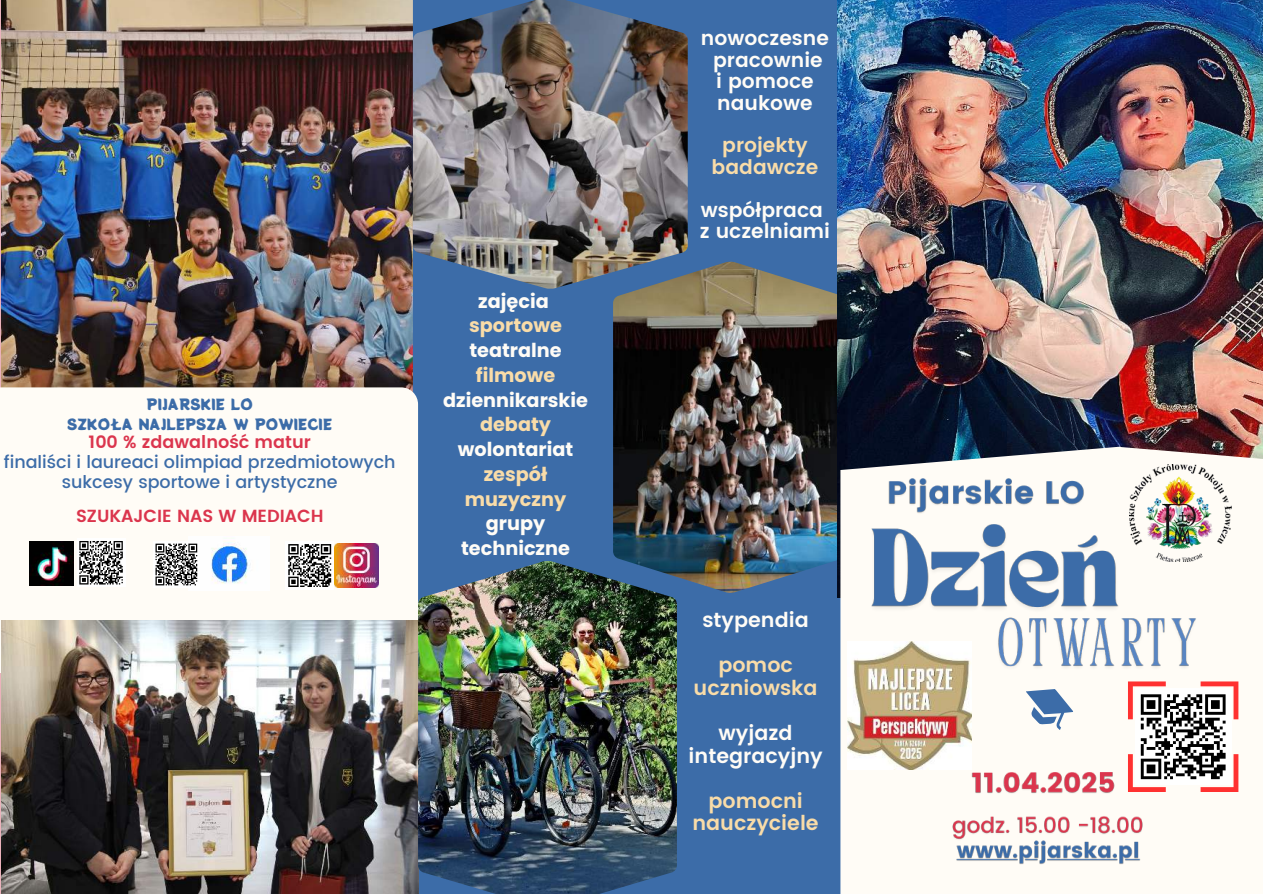
<style>
.page{position:relative;width:1263px;height:894px;background:#fff}
.page>*{position:absolute;margin:0;border:0;box-sizing:border-box;transform-origin:0 0}
.t1{font:600 20.55px/22.5px "Poppins";color:#f9dca8;text-align:center}
.t2{font:600 20.55px/22.5px "Poppins";color:#fffcf6;text-align:center}
.t3{font:600 20.1px/21.3px "Poppins";color:#fffcf6;text-align:center}
.t4{font:600 20.1px/21.3px "Poppins";color:#f9dca8;text-align:center}
.t5{font:700 19.2px/24.8px "Poppins";color:#fffcf6;text-align:center}
.t6{font:700 19.2px/24.8px "Poppins";color:#f9dca8;text-align:center}
.t7{font:500 17.55px/20.2px "Poppins";color:#3c6ca8;text-align:center}
.t8{font:600 17.55px "Poppins";color:#db354d}
.t9{font:14.55px/20.2px "Potta One";color:#3c6ca8;text-align:center}
</style>
<div class="page">
<img style="left:2px;top:0;width:411px;height:387px">
<div style="left:413px;top:0;width:427px;height:893px;background:#3c6ca8"></div>
<img style="left:613px;top:261px;width:224px;height:332px">
<img style="left:837px;top:0;width:426px;height:597px">
<div style="left:840px;top:446px;width:423px;height:447px;background:#fffcf6"></div>
<svg style="left:1026px;top:689px;width:47px;height:40px"></svg>
<img style="left:413px;top:0;width:275px;height:289px">
<div style="left:0;top:387px;width:418px;height:285px;background:#fffcf6"></div>
<img style="left:2px;top:620px;width:416px;height:273px">
<img style="left:418px;top:560px;width:259px;height:333px">
<img style="left:847px;top:641px;width:124px;height:127px">
<img style="left:1130px;top:464px;width:101px;height:97px">
<img style="left:948px;top:761px;width:198px;height:72px">
<img style="left:334px;top:543px;width:44px;height:44px">
<img style="left:30px;top:541px;width:44px;height:44px">
<img style="left:188px;top:536px;width:81px;height:54px">
<div style="left:285px;top:541px;width:49px;height:48px;background:#fff"></div>
<svg style="left:288px;top:544px;width:44px;height:43px"></svg>
<div style="left:77px;top:538px;width:48px;height:49px;background:#fff"></div>
<div style="left:153px;top:541px;width:47px;height:46px;background:#fff"></div>
<svg style="left:78px;top:540px;width:120px;height:80px"></svg>
<svg style="left:1128px;top:681px;width:110px;height:110px"></svg>
<img style="left:871px;top:519px;width:281px;height:91px">
<img style="left:998px;top:617px;width:206px;height:65px">
<img style="left:885px;top:478px;width:204px;height:43px">
<img style="left:953px;top:833px;width:188px;height:31px">
<p class="t9" style="left:67px;top:393px;width:266px">PIJARSKIE LO<br>SZKOŁA NAJLEPSZA W POWIECIE</p>
<p class="t8" style="left:89px;top:428px;width:224px">100 % zdawalność matur</p>
<p class="t7" style="left:4px;top:452px;width:393px">finaliści i laureaci olimpiad przedmiotowych sukcesy sportowe i artystyczne</p>
<p class="t8" style="left:76px;top:502px;width:249px">SZUKAJCIE NAS W MEDIACH</p>
<p class="t5" style="left:478px;top:288px;width:72px">zajęcia</p>
<p class="t6" style="left:469px;top:313px;width:94px">sportowe</p>
<p class="t5" style="left:469px;top:338px;width:94px">teatralne</p>
<p class="t6" style="left:476px;top:363px;width:81px">filmowe</p>
<p class="t5" style="left:443px;top:387px;width:146px">dziennikarskie</p>
<p class="t6" style="left:480px;top:412px;width:72px">debaty</p>
<p class="t5" style="left:458px;top:437px;width:117px">wolontariat</p>
<p class="t6" style="left:465px;top:462px;width:103px">zespół muzyczny</p>
<p class="t5" style="left:461px;top:511px;width:110px">grupy techniczne</p>
<p class="t3" style="left:701px;top:28px;width:129px">nowoczesne pracownie<br>i pomoce naukowe</p>
<p class="t4" style="left:712px;top:135px;width:108px">projekty badawcze</p>
<p class="t3" style="left:700px;top:199px;width:132px;text-align:left">współpraca z uczelniami</p>
<p class="t2" style="left:702px;top:609px;width:108px">stypendia</p>
<p class="t1" style="left:694px;top:654px;width:125px">pomoc uczniowska</p>
<p class="t2" style="left:689px;top:722px;width:136px">wyjazd integracyjny</p>
<p class="t1" style="left:692px;top:789px;width:128px">pomocni nauczyciele</p>
</div>
